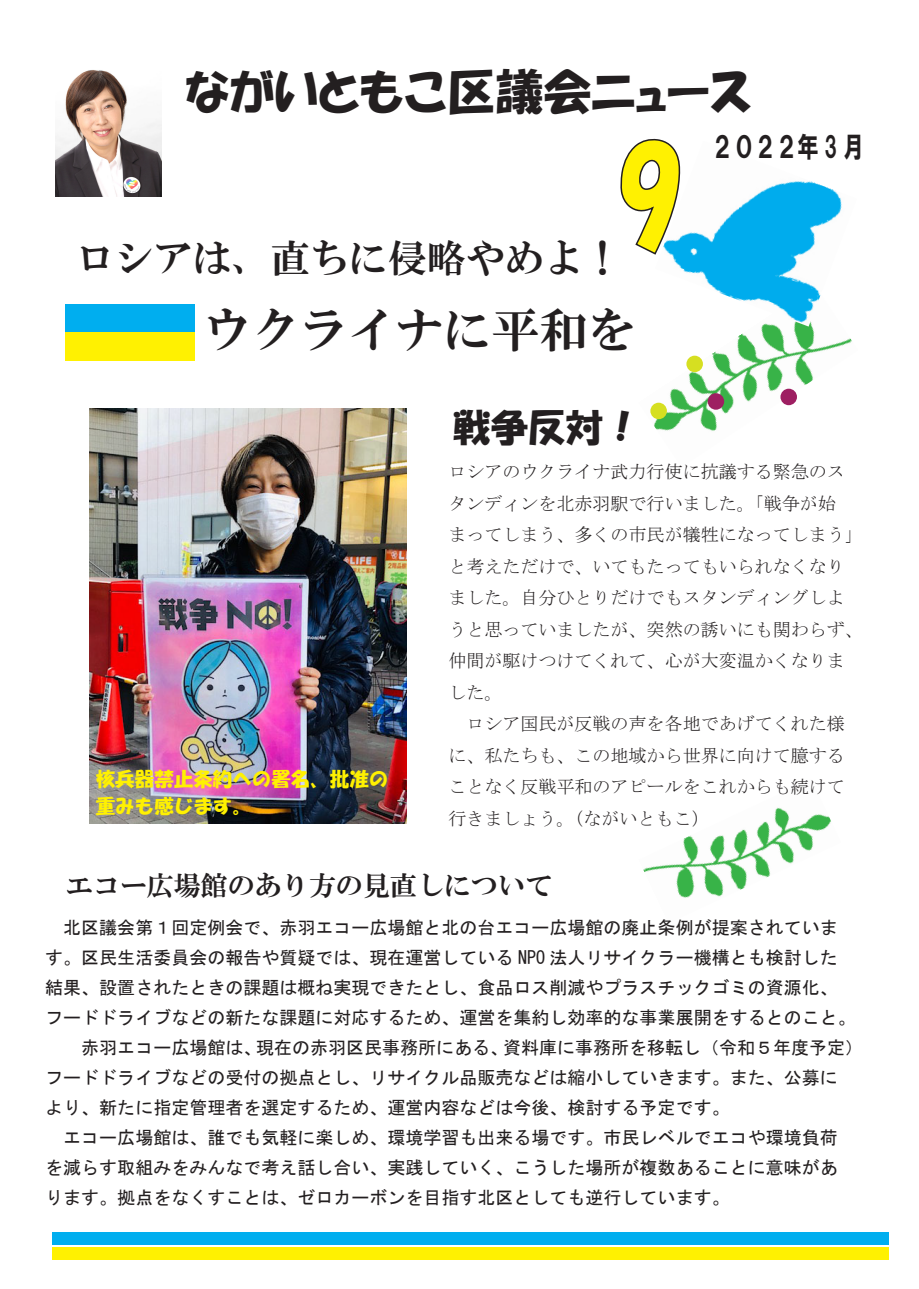
<style>
.page{position:relative;width:919px;height:1289px;background:#fff}
.page>*{position:absolute;margin:0;border:0;box-sizing:border-box;transform-origin:0 0}
.t1{font:126px "HG Soei Kakupoptai";color:#fff101}
.t2{font:48px "HGP Soei Kakupoptai";color:#231f20}
.t3{font:48px "HG Mincho E";color:#231f20}
.t4{font:39px "HG Mincho E";color:#231f20}
.t5{font:37.5px "HGS Soei Kakupoptai";color:#231f20}
.t6{font:28.5px "HGS Soei Kakugothic UB";color:#231f20;scale:.75 1}
.t7{font:27px "HGS Mincho E";color:#231f20}
.t8{font:21px "MS Mincho";color:#231f20}
.t9{font:19.5px/27px "HGS Soei Kakupoptai";color:#fff101}
.t10{font:18px/30px "MS Gothic";color:#231f20}
.t11{font:18px/31.5px "MS Mincho";color:#231f20}
</style>
<div class="page">
<img style="left:55px;top:70px;width:107px;height:126px">
<img style="left:653px;top:326px;width:199px;height:105px">
<img style="left:643px;top:807px;width:188px;height:91px">
<img style="left:672px;top:166px;width:170px;height:160px">
<svg style="left:620px;top:138px;width:60px;height:118px"></svg>
<div style="left:707px;top:393px;width:17px;height:17px;background:#9e1f62;border-radius:50%"></div>
<div style="left:780px;top:389px;width:17px;height:16px;background:#9e1f62;border-radius:50%"></div>
<div style="left:650px;top:403px;width:17px;height:16px;background:#d6df21;border-radius:50%"></div>
<div style="left:686px;top:356px;width:17px;height:16px;background:#d6df21;border-radius:50%"></div>
<div style="left:65px;top:304px;width:129px;height:28px;background:#00aeef"></div>
<div style="left:65px;top:332px;width:129px;height:29px;background:#fff101"></div>
<div style="left:52px;top:1231px;width:836px;height:13px;background:#00aeef"></div>
<div style="left:52px;top:1246px;width:836px;height:13px;background:#fff101"></div>
<img style="left:90px;top:408px;width:316px;height:415px">
<h2 class="t2" style="left:186px;top:67px;width:568px">ながいともこ区議会ニュース</h2>
<h3 class="t4" style="left:76px;top:238px;width:548px">ロシアは、直ちに侵略やめよ！</h3>
<h1 class="t1" style="left:618px;top:132px;width:64px">9</h1>
<h3 class="t6" style="left:712px;top:132px;width:205px">２０２２年 3 月</h3>
<h2 class="t3" style="left:203px;top:306px;width:433px">ウクライナに平和を</h2>
<p class="t9" style="left:96px;top:765px;width:294px">核兵器禁止条約への署名、批准の重みも感じます。</p>
<h3 class="t5" style="left:453px;top:408px;width:189px">戦争反対！</h3>
<p class="t8" style="left:448px;top:426px;width:148px">　　　　　　　</p>
<p class="t11" style="left:448px;top:456px;width:415px">ロシアのウクライナ武力行使に抗議する緊急のスタンディンを北赤羽駅で行いました。「戦争が始<br>まってしまう、多くの市民が犠牲になってしまう」と考えただけで、いてもたってもいられなくなりました。自分ひとりだけでもスタンディングしようと思っていましたが、突然の誘いにも関わらず、仲間が駆けつけてくれて、心が大変温かくなりました。<br>　ロシア国民が反戦の声を各地であげてくれた様に、私たちも、この地域から世界に向けて臆することなく反戦平和のアピールをこれからも続けて行きましょう。（ながいともこ）</p>
<h3 class="t7" style="left:66px;top:871px;width:488px">エコー広場館のあり方の見直しについて</h3>
<p class="t10" style="left:45px;top:912px;width:819px">　北区議会第１回定例会で、赤羽エコー広場館と北の台エコー広場館の廃止条例が提案されていま<br>す。区民生活委員会の報告や質疑では、現在運営している NPO 法人リサイクラー機構とも検討した<br>結果、設置されたときの課題は概ね実現できたとし、食品ロス削減やプラスチックゴミの資源化、<br>フードドライブなどの新たな課題に対応するため、運営を集約し効率的な事業展開をするとのこと。　　赤羽エコー広場館は、現在の赤羽区民事務所にある、資料庫に事務所を移転し（令和５年度予定）フードドライブなどの受付の拠点とし、リサイクル品販売などは縮小していきます。また、公募に<br>より、新たに指定管理者を選定するため、運営内容などは今後、検討する予定です。<br>　エコー広場館は、誰でも気軽に楽しめ、環境学習も出来る場です。市民レベルでエコや環境負荷<br>を減らす取組みをみんなで考え話し合い、実践していく、こうした場所が複数あることに意味があ<br>ります。拠点をなくすことは、ゼロカーボンを目指す北区としても逆行しています。</p>
</div>
